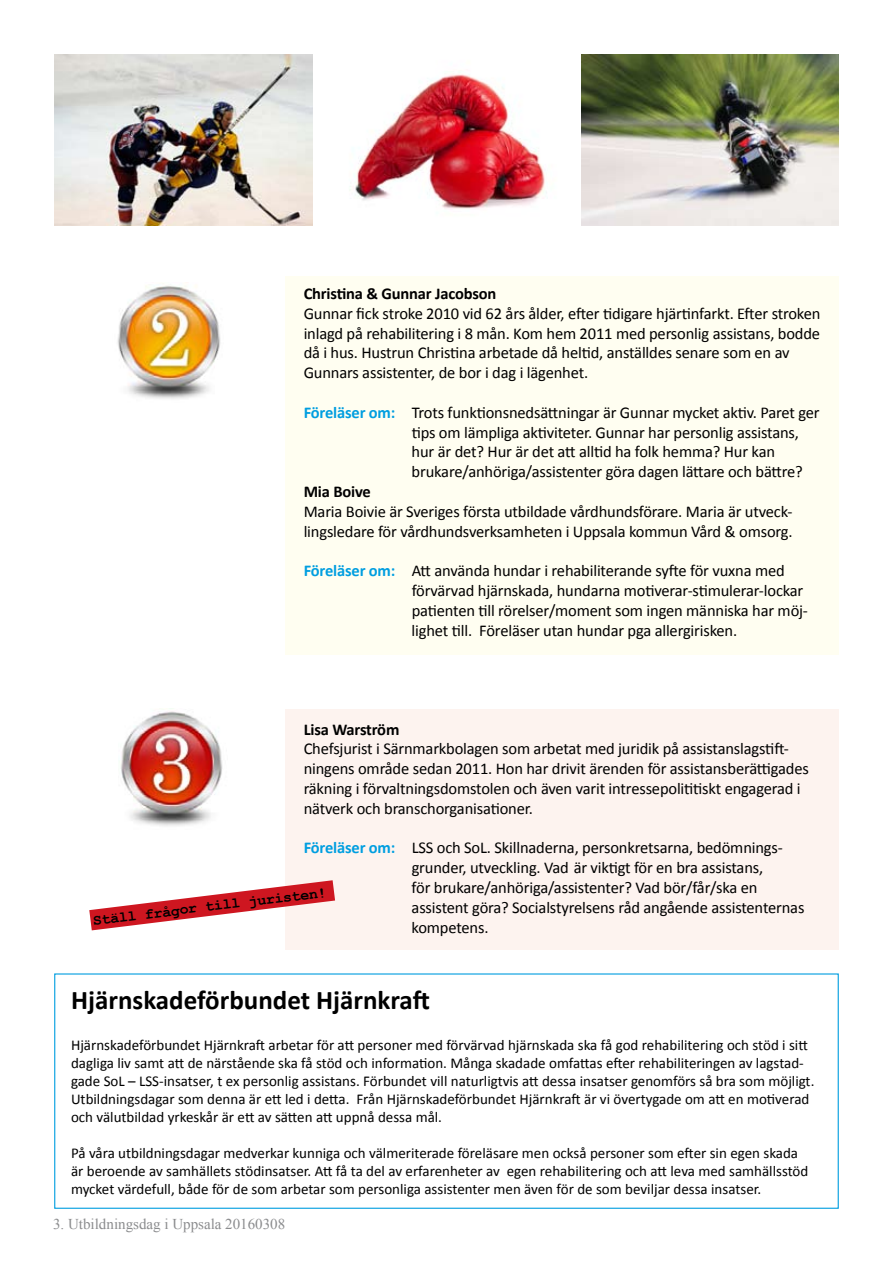
<style>
.page{position:relative;width:893px;height:1263px;background:#fff}
.page>*{position:absolute;margin:0;border:0;box-sizing:border-box;transform-origin:0 0}
.t1{font:700 27px "Calibri";color:#000}
.t2{font:16.5px/19.8px "Calibri";letter-spacing:-.01em;color:#000}
.t3{font:700 16.5px "Calibri";letter-spacing:-.01em;color:#000}
.t4{font:15px/18px "Calibri";color:#000}
.t5{font:15px "Times New Roman";color:#8b8c8e}
.t6{font:700 15px "Courier New";color:#000}
.s1{font-weight:700;color:#009ee0}
</style>
<div class="page">
<div style="left:285px;top:709px;width:554px;height:241px;background:#fdf3ef"></div>
<div style="left:285px;top:276px;width:554px;height:379px;background:#fffef1"></div>
<svg style="left:89px;top:880px;width:246px;height:50px"></svg>
<div style="left:54px;top:973px;width:785px;height:236px;border:1px solid #009ee0"></div>
<img style="left:117px;top:285px;width:104px;height:114px">
<img style="left:121px;top:711px;width:102px;height:115px">
<img style="left:350px;top:74px;width:197px;height:135px">
<img style="left:581px;top:54px;width:258px;height:172px">
<img style="left:54px;top:54px;width:258px;height:171px">
<p class="t3" style="left:304px;top:283px;width:194px">Christina &amp; Gunnar Jacobson</p>
<p class="t2" style="left:304px;top:303px;width:518px">Gunnar fick stroke 2010 vid 62 års ålder, efter tidigare hjärtinfarkt. Efter stroken inlagd på rehabilitering i 8 mån. Kom hem 2011 med personlig assistans, bodde då i hus. Hustrun Christina arbetade då heltid, anställdes senare som en av Gunnars assistenter, de bor i dag i lägenhet.</p>
<p class="t2" style="left:412px;top:402px;width:409px;text-indent:-108px"><span class="s1">Föreläser om:</span> Trots funktionsnedsättningar är Gunnar mycket aktiv. Paret ger tips om lämpliga aktiviteter. Gunnar har personlig assistans, hur är det? Hur är det att alltid ha folk hemma? Hur kan brukare/anhöriga/assistenter göra dagen lättare och bättre?</p>
<p class="t3" style="left:304px;top:481px;width:69px">Mia Boive</p>
<p class="t2" style="left:304px;top:501px;width:491px">Maria Boivie är Sveriges första utbildade vårdhundsförare. Maria är utveck&shy;lingsledare för vårdhundsverksamheten i Uppsala kommun Vård &amp; omsorg.</p>
<p class="t2" style="left:412px;top:561px;width:398px;text-indent:-108px"><span class="s1">Föreläser om:</span> Att använda hundar i rehabiliterande syfte för vuxna med förvärvad hjärnskada, hundarna motiverar-stimulerar-lockar patienten till rörelser/moment som ingen människa har möj&shy;lighet till. Föreläser utan hundar pga allergirisken.</p>
<p class="t3" style="left:304px;top:719px;width:97px">Lisa Warström</p>
<p class="t2" style="left:304px;top:739px;width:507px">Chefsjurist i Särnmarkbolagen som arbetat med juridik på assistanslagstift&shy;ningens område sedan 2011. Hon har drivit ärenden för assistansberättigades räkning i förvaltningsdomstolen och även varit intressepolititiskt engagerad i nätverk och branschorganisationer.</p>
<p class="t2" style="left:412px;top:838px;width:394px;text-indent:-108px"><span class="s1">Föreläser om:</span> LSS och SoL. Skillnaderna, personkretsarna, bedömnings&shy;grunder, utveckling. Vad är viktigt för en bra assistans,<br>för brukare/anhöriga/assistenter? Vad bör/får/ska en assistent göra? Socialstyrelsens råd angående assistenternas kompetens.</p>
<p class="t6" style="left:92px;top:911px;width:237px;rotate:-7deg">Ställ frågor till juristen!</p>
<h1 class="t1" style="left:71px;top:983px;width:360px">Hjärnskadeförbundet Hjärnkraft</h1>
<p class="t4" style="left:71px;top:1036px;width:745px">Hjärnskadeförbundet Hjärnkraft arbetar för att personer med förvärvad hjärnskada ska få god rehabilitering och stöd i sitt dagliga liv samt att de närstående ska få stöd och information. Många skadade omfattas efter rehabiliteringen av lagstad&shy;gade SoL – LSS-insatser, t ex personlig assistans. Förbundet vill naturligtvis att dessa insatser genomförs så bra som möjligt.<br>Utbildningsdagar som denna är ett led i detta. Från Hjärnskadeförbundet Hjärnkraft är vi övertygade om att en motiverad och välutbildad yrkeskår är ett av sätten att uppnå dessa mål.</p>
<p class="t4" style="left:71px;top:1144px;width:739px">På våra utbildningsdagar medverkar kunniga och välmeriterade föreläsare men också personer som efter sin egen skada är beroende av samhällets stödinsatser. Att få ta del av erfarenheter av egen rehabilitering och att leva med samhällsstöd mycket värdefull, både för de som arbetar som personliga assistenter men även för de som beviljar dessa insatser.</p>
<p class="t5" style="left:53px;top:1213px;width:234px">3. Utbildningsdag i Uppsala 20160308</p>
</div>
